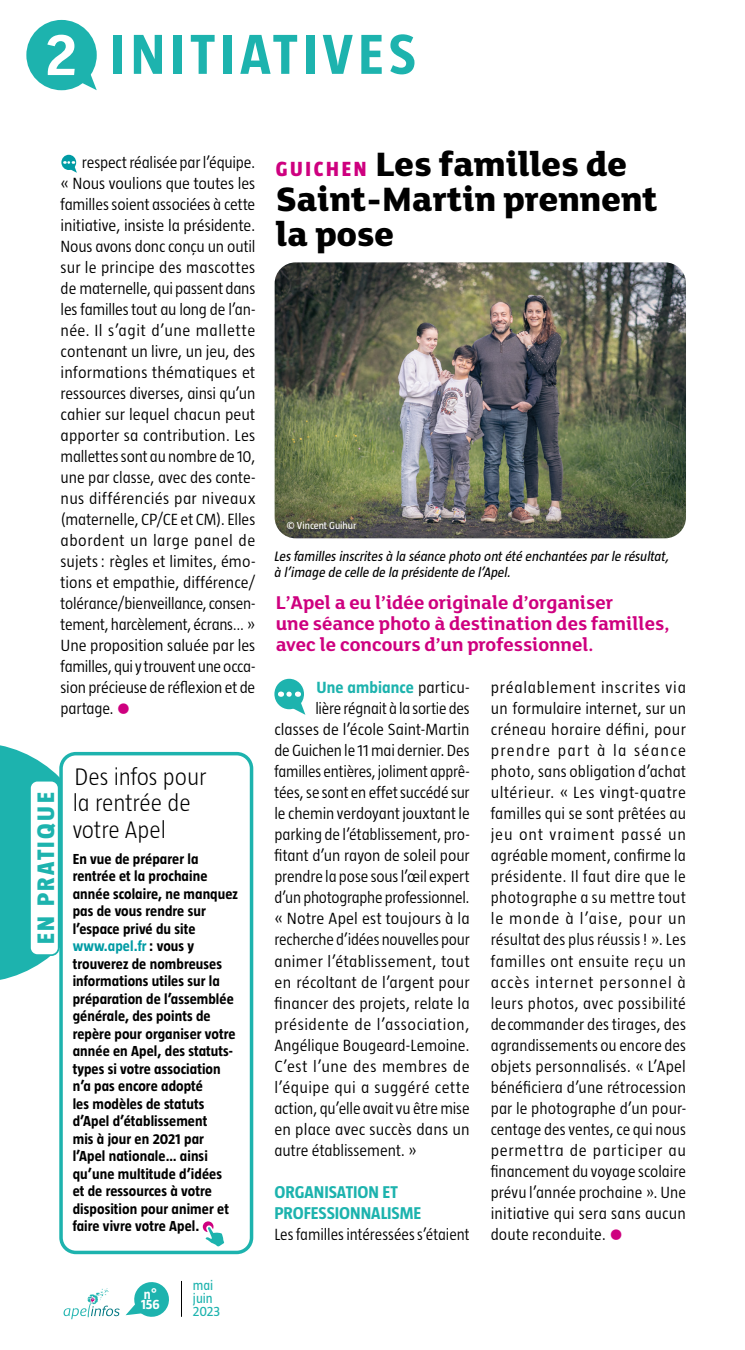
<style>
.page{position:relative;width:745px;height:1350px;background:#fff}
.page>*{position:absolute;margin:0;border:0;box-sizing:border-box;transform-origin:0 0}
.t1{font:700 62.65px "FS Lola";color:#fff}
.t2{font:700 57.75px "Taz";letter-spacing:.09em;color:#1db3ae}
._301-ARTICLE_UNE-TIT{font:800 36.75px/35px "FS Lola";color:#000}
._400-ENCADRE-TITRE{font:300 24.5px/26.2px "Taz";color:#000}
.t3{font:800 24.5px "Taz";letter-spacing:.1em;color:#1db3ae}
._997-CHAPEAU{font:700 20.12px/21px "FS Lola";color:#ce007f}
._201-TXT_COURANT-LET{font:700 17.5px/21px "Taz";color:#1db3ae}
._201-TXT_COURANT-LET-2{font:300 16.62px/21px "Taz";color:#000;text-align:justify}
._201-TXT_COURANT-LET-3{font:300 16.62px "Taz";letter-spacing:.03em;color:#000}
._201-TXT_COURANT-LET-4{font:300 16.62px "Taz";letter-spacing:.02em;color:#000}
._201-TXT_COURANT-LET-5{font:300 16.62px "Taz";letter-spacing:.025em;color:#000}
._201-TXT_COURANT-LET-6{font:700 16.62px "Taz";letter-spacing:.005em;color:#1db3ae}
._400-ENCADRE-TITRE-2{font:700 14.88px/17.5px "Taz";letter-spacing:.005em;color:#000}
._999-LEGENDES{font:italic 14px/15.8px "Taz";color:#000}
.t4{font:14px "Taz";letter-spacing:-.005em;color:#1db3ae}
.t5{font:700 14px "Taz";color:#fff}
._999-LEGENDES-2{font:10.5px "Taz";color:#fff}
.s1{font-weight:800;font-size:24.5px;color:#ce007f}
.s2{color:#009ba4}
.s3{font-family:"Taz";font-size:21px;color:#ce007f}
.s4{font-weight:300;color:#000}
</style>
<div class="page">
<svg style="left:274px;top:678px;width:30px;height:31px"></svg>
<svg style="left:287px;top:691px;width:18px;height:23px"></svg>
<svg style="left:0;top:745px;width:95px;height:235px"></svg>
<div style="left:61px;top:753px;width:190px;height:499px;background:#fff;border-radius:15px"></div>
<svg style="left:203px;top:1221px;width:21px;height:25px"></svg>
<div style="left:59px;top:752px;width:194px;height:502px;border:4px solid #1db3ae;border-radius:15px"></div>
<div style="left:30px;top:780px;width:29px;height:175px;background:#fff;border-radius:7px"></div>
<div style="left:29px;top:779px;width:31px;height:177px;border:2px solid #1db3ae;border-radius:7px"></div>
<div style="left:61px;top:155px;width:15px;height:15px;background:#009ba4;border-radius:50%"></div>
<svg style="left:64px;top:161px;width:13px;height:12px"></svg>
<div style="left:26px;top:20px;width:71px;height:70px;background:#1db3ae;border-radius:50%"></div>
<svg style="left:66px;top:55px;width:31px;height:35px"></svg>
<hr style="left:181px;top:1280px;width:1px;height:36px;background:#000">
<img style="left:274px;top:262px;width:411px;height:276px">
<svg style="left:63px;top:1282px;width:106px;height:37px"></svg>
<p class="t1" style="left:43px;top:19px;width:36px">2</p>
<p class="t2" style="left:111px;top:24px;width:306px">INITIATIVES</p>
<p class="_201-TXT_COURANT-LET-2" style="left:61px;top:152px;width:196px;text-indent:21px">respect réalisée par l’équipe. « Nous voulions que toutes les familles soient associées à cette initiative, insiste la présidente.<br>Nous avons donc conçu un outil sur le principe des mascottes de maternelle, qui passent dans les familles tout au long de l’an&shy;née. Il s’agit d’une mallette contenant un livre, un jeu, des informations thématiques et ressources diverses, ainsi qu’un cahier sur lequel chacun peut apporter sa contribution. Les mallettes sont au nombre de 10, une par classe, avec des conte&shy;nus différenciés par niveaux (maternelle, CP/CE et CM). Elles abordent un large panel de sujets: règles et limites, émo&shy;tions et empathie, différence/ tolérance/bienveillance, consen&shy;tement, harcèlement, écrans… » Une proposition saluée par les familles, qui y trouvent une occa&shy;sion précieuse de réflexion et de partage. <span class="s1">•</span></p>
<p class="t3" style="left:33px;top:944px;width:153px;rotate:-90deg">EN PRATIQUE</p>
<p class="_400-ENCADRE-TITRE" style="left:73px;top:763px;width:135px">Des infos pour la rentrée de votre Apel</p>
<p class="_400-ENCADRE-TITRE-2" style="left:73px;top:849px;width:167px">En vue de préparer la rentrée et la prochaine année scolaire, ne manquez pas de vous rendre sur l’espace privé du site <span class="s2">www.apel.fr</span>: vous y trouverez de nombreuses informations utiles sur la préparation de l’assemblée générale, des points de repère pour organiser votre année en Apel, des statuts&shy;types si votre association n’a pas encore adopté<br>les modèles de statuts d’Apel d’établissement<br>mis à jour en 2021 par l’Apel nationale… ainsi qu’une multitude d’idées<br>et de ressources à votre disposition pour animer et faire vivre votre Apel.</p>
<p class="t5" style="left:144px;top:1286px;width:15px">n°</p>
<p class="t5" style="left:141px;top:1297px;width:20px">156</p>
<p class="t4" style="left:193px;top:1277px;width:22px">mai</p>
<p class="t4" style="left:193px;top:1290px;width:21px">juin</p>
<p class="t4" style="left:193px;top:1303px;width:29px">2023</p>
<p class="_301-ARTICLE_UNE-TIT" style="left:275px;top:148px;width:383px"><span class="s3">GUICHEN</span> Les familles de<br>Saint-Martin prennent la pose</p>
<p class="_999-LEGENDES-2" style="left:286px;top:520px;width:72px">© Vincent Guihur</p>
<p class="_999-LEGENDES" style="left:274px;top:549px;width:399px">Les familles inscrites à la séance photo ontété enchantées parle résultat, à l’image de celle de la présidente de l’Apel.</p>
<p class="_997-CHAPEAU" style="left:275px;top:593px;width:395px">L’Apel a eu l’idée originale d’organiser<br>une séance photo à destination des familles, avec le concours d’un professionnel.</p>
<p class="_201-TXT_COURANT-LET-6" style="left:316px;top:679px;width:155px">Une ambiance <span class="s4">particu-</span></p>
<p class="_201-TXT_COURANT-LET-2" style="left:315px;top:698px;width:156px">lière régnait à la sortie des</p>
<p class="_201-TXT_COURANT-LET-2" style="left:274px;top:719px;width:197px">classes de l’école Saint-Martin</p>
<p class="_201-TXT_COURANT-LET-2" style="left:274px;top:740px;width:197px">de Guichen le 11 mai dernier. Des</p>
<p class="_201-TXT_COURANT-LET-2" style="left:274px;top:761px;width:197px">familles entières, joliment apprê-</p>
<p class="_201-TXT_COURANT-LET-2" style="left:274px;top:782px;width:197px">tées, se sont en effet succédé sur</p>
<p class="_201-TXT_COURANT-LET-2" style="left:274px;top:803px;width:197px">le chemin verdoyant jouxtant le</p>
<p class="_201-TXT_COURANT-LET-2" style="left:274px;top:824px;width:197px">parking de l’établissement, pro-</p>
<p class="_201-TXT_COURANT-LET-2" style="left:274px;top:845px;width:197px">fitant d’un rayon de soleil pour</p>
<p class="_201-TXT_COURANT-LET-2" style="left:274px;top:866px;width:197px">prendre la pose sous l’œil expert</p>
<p class="_201-TXT_COURANT-LET-2" style="left:274px;top:887px;width:197px">d’un photographe professionnel.</p>
<p class="_201-TXT_COURANT-LET-2" style="left:274px;top:908px;width:197px">« Notre Apel est toujours à la</p>
<p class="_201-TXT_COURANT-LET-2" style="left:274px;top:929px;width:197px">recherche d’idées nouvelles pour</p>
<p class="_201-TXT_COURANT-LET-4" style="left:274px;top:952px;width:197px">animer l’établissement, tout</p>
<p class="_201-TXT_COURANT-LET-2" style="left:274px;top:971px;width:197px">en récoltant de l’argent pour</p>
<p class="_201-TXT_COURANT-LET-2" style="left:274px;top:992px;width:197px">financer des projets, relate la</p>
<p class="_201-TXT_COURANT-LET-3" style="left:274px;top:1015px;width:197px">présidente de l’association,</p>
<p class="_201-TXT_COURANT-LET-2" style="left:274px;top:1034px;width:197px">Angélique Bougeard-Lemoine.</p>
<p class="_201-TXT_COURANT-LET-3" style="left:274px;top:1057px;width:197px">C’est l’une des membres de</p>
<p class="_201-TXT_COURANT-LET-5" style="left:274px;top:1078px;width:197px">l’équipe qui a suggéré cette</p>
<p class="_201-TXT_COURANT-LET-2" style="left:274px;top:1097px;width:197px">action, qu’elle avait vu être mise</p>
<p class="_201-TXT_COURANT-LET-2" style="left:274px;top:1118px;width:197px">en place avec succès dans un</p>
<p class="_201-TXT_COURANT-LET-2" style="left:274px;top:1139px;width:144px">autre établissement. »</p>
<p class="_201-TXT_COURANT-LET" style="left:274px;top:1181px;width:148px">ORGANISATION ET<br>PROFESSIONNALISME</p>
<p class="_201-TXT_COURANT-LET-2" style="left:274px;top:1223px;width:197px">Les familles intéressées s’étaient</p>
<p class="_201-TXT_COURANT-LET-2" style="left:490px;top:677px;width:197px">préalablement inscrites via un formulaire internet, sur un créneau horaire défini, pour prendre part à la séance photo, sans obligation d’achat ultérieur. « Les vingt-quatre familles qui se sont prêtées au jeu ont vraiment passé un agréable moment, confirme la présidente. Il faut dire que le photographe a su mettre tout le monde à l’aise, pour un résultat des plus réussis! ». Les familles ont ensuite reçu un accès internet personnel à leurs photos, avec possibilité de commander des tirages, des agrandissements ou encore des objets personnalisés. « L’Apel bénéficiera d’une rétrocession par le photographe d’un pour&shy;centage des ventes, ce qui nous permettra de participer au financement du voyage scolaire prévu l’année prochaine ». Une initiative qui sera sans aucun doute reconduite. <span class="s1">•</span></p>
</div>
